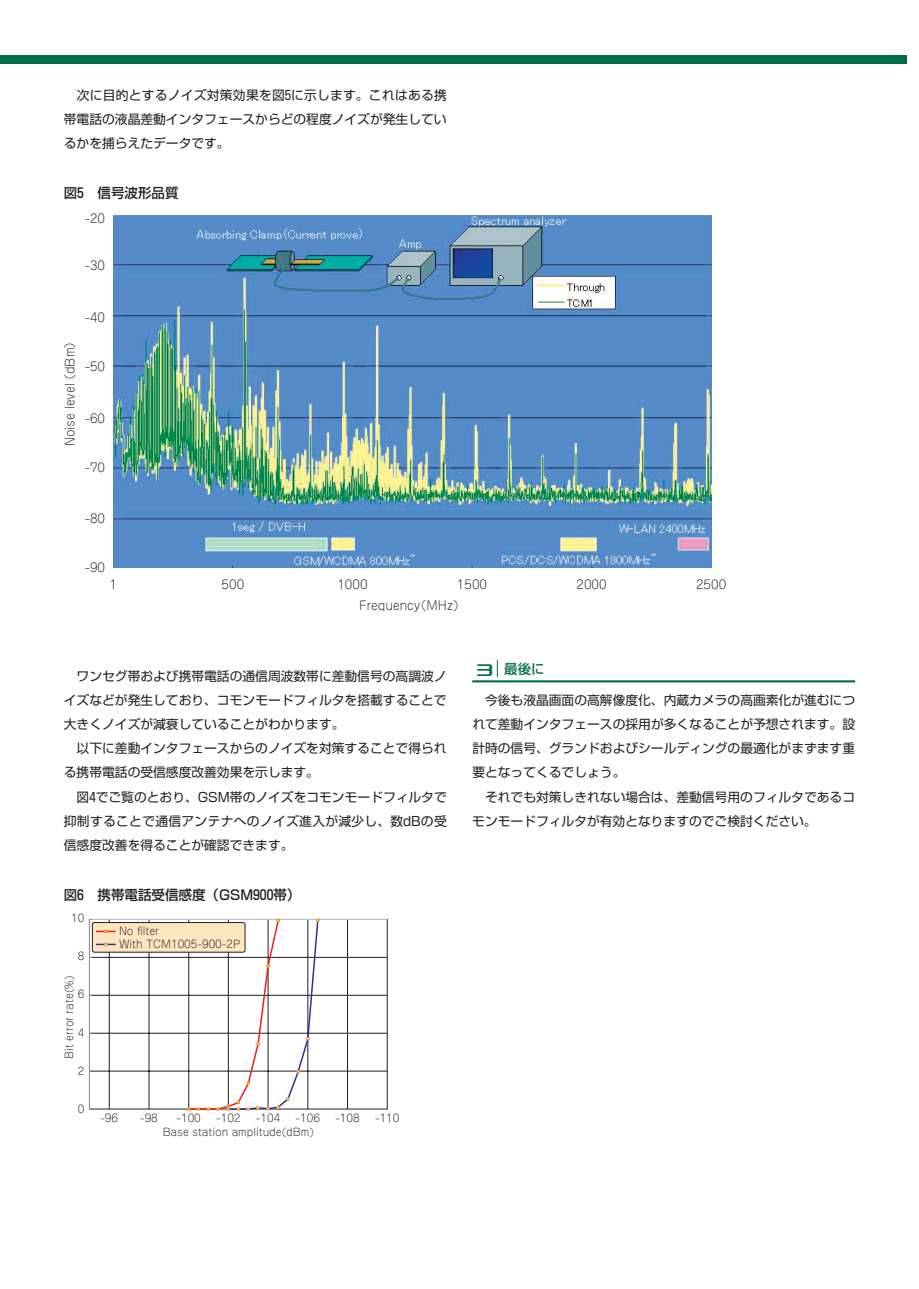
<style>
.page{position:relative;width:919px;height:1289px;background:#fff}
.page>*{position:absolute;margin:0;border:0;box-sizing:border-box;transform-origin:0 0}
.t1{font:500 13.5px "Shin Go Pr 6";color:#231f20}
.t2{font:500 13.5px "Shin Go Pr 6";color:#016f45}
.t3{font:12.75px/24.2px "Shin Go Pr 6";color:#231f20}
.t4{font:12px "Jun 101 Pro Light 90 pv RKSJ H";color:#231f20}
.t5{font:10.5px/13.5px "Jun 101 Pro Light 90 pv RKSJ H";letter-spacing:-.005em;color:#231f20}
.s1{font-family:"Shingo Num"}
.s2{font-family:"Metro";font-weight:400;font-size:17.25px}
</style>
<div class="page">
<div style="left:13px;top:55px;width:893px;height:9px;background:#016f45"></div>
<hr style="left:472px;top:680px;width:383px;height:2px;background:#016f45">
<svg style="left:497px;top:660px;width:1px;height:17px"></svg>
<img style="left:113px;top:216px;width:598px;height:351px">
<hr style="left:347px;top:919px;width:1px;height:189px;background:#231f20">
<hr style="left:149px;top:919px;width:1px;height:189px;background:#231f20">
<hr style="left:109px;top:919px;width:1px;height:189px;background:#231f20">
<hr style="left:89px;top:1070px;width:298px;height:1px;background:#231f20">
<hr style="left:89px;top:1032px;width:298px;height:1px;background:#231f20">
<hr style="left:89px;top:995px;width:298px;height:1px;background:#231f20">
<hr style="left:89px;top:957px;width:298px;height:1px;background:#231f20">
<hr style="left:89px;top:919px;width:298px;height:1px;background:#c7c8ca">
<hr style="left:89px;top:919px;width:1px;height:189px;background:#939598">
<svg style="left:187px;top:918px;width:132px;height:192px"></svg>
<div style="left:92px;top:922px;width:153px;height:30px;background:#fee5c1;border-radius:2px"></div>
<div style="left:92px;top:922px;width:153px;height:30px;border:1px solid #231f20;border-radius:2px"></div>
<svg style="left:97px;top:929px;width:18px;height:4px"></svg>
<svg style="left:97px;top:942px;width:18px;height:4px"></svg>
<div style="left:0;top:55px;width:13px;height:9px;background:#016f45"></div>
<p class="t3" style="left:64px;top:82px;width:384px;text-align:justify">　次に目的とするノイズ対策効果を図<span class="s1">5</span>に示します。これはある携帯電話の液晶差動インタフェースからどの程度ノイズが発生しているかを捕らえたデータです。</p>
<p class="t1" style="left:64px;top:181px;width:116px">図<span class="s1">5</span>　信号波形品質</p>
<p class="t4" style="left:85px;top:208px;width:22px">-20</p>
<p class="t4" style="left:85px;top:256px;width:22px">-30</p>
<p class="t4" style="left:60px;top:446px;width:112px;rotate:-90deg">Noise level（dBm）</p>
<p class="t4" style="left:85px;top:308px;width:22px">-40</p>
<p class="t4" style="left:85px;top:357px;width:22px">-50</p>
<p class="t4" style="left:85px;top:408px;width:22px">-60</p>
<p class="t4" style="left:85px;top:458px;width:22px">-70</p>
<p class="t4" style="left:85px;top:509px;width:22px">-80</p>
<p class="t4" style="left:85px;top:557px;width:22px">-90</p>
<p class="t4" style="left:109px;top:574px;width:9px">1</p>
<p class="t4" style="left:221px;top:574px;width:24px">500</p>
<p class="t4" style="left:337px;top:574px;width:32px">1000</p>
<p class="t4" style="left:457px;top:574px;width:32px">1500</p>
<p class="t4" style="left:576px;top:574px;width:32px">2000</p>
<p class="t4" style="left:696px;top:574px;width:32px">2500</p>
<p class="t4" style="left:359px;top:596px;width:107px">Frequency（MHz）</p>
<p class="t3" style="left:64px;top:662px;width:384px">　ワンセグ帯および携帯電話の通信周波数帯に差動信号の高調波ノイズなどが発生しており、コモンモードフィルタを搭載することで大きくノイズが減衰していることがわかります。<br>　以下に差動インタフェースからのノイズを対策することで得られる携帯電話の受信感度改善効果を示します。<br>　図<span class="s1">4</span>でご覧のとおり、GSM帯のノイズをコモンモードフィルタで抑制することで通信アンテナへのノイズ進入が減少し、数dBの受信感度改善を得ることが確認できます。</p>
<p class="t1" style="left:64px;top:883px;width:238px">図<span class="s1">6</span>　携帯電話受信感度（GSM<span class="s1">900</span>帯）</p>
<p class="t5" style="left:119px;top:923px;width:123px">No filter<br>With TCM1005-900-2P</p>
<p class="t5" style="left:71px;top:909px;width:15px">10</p>
<p class="t5" style="left:78px;top:948px;width:8px">8</p>
<p class="t5" style="left:61px;top:1058px;width:85px;rotate:-90deg">Bit error rate(%)</p>
<p class="t5" style="left:78px;top:986px;width:8px">6</p>
<p class="t5" style="left:78px;top:1024px;width:8px">4</p>
<p class="t5" style="left:78px;top:1063px;width:8px">2</p>
<p class="t5" style="left:78px;top:1101px;width:8px">0</p>
<p class="t5" style="left:100px;top:1110px;width:19px">-96</p>
<p class="t5" style="left:140px;top:1110px;width:19px">-98</p>
<p class="t5" style="left:176px;top:1110px;width:26px">-100</p>
<p class="t5" style="left:216px;top:1110px;width:26px">-102</p>
<p class="t5" style="left:256px;top:1110px;width:26px">-104</p>
<p class="t5" style="left:295px;top:1110px;width:26px">-106</p>
<p class="t5" style="left:335px;top:1110px;width:26px">-108</p>
<p class="t5" style="left:375px;top:1110px;width:26px">-110</p>
<p class="t5" style="left:163px;top:1123px;width:153px">Base station amplitude(dBm)</p>
<p class="t2" style="left:477px;top:657px;width:69px"><span class="s2">3</span> 最後に</p>
<p class="t3" style="left:472px;top:687px;width:384px">　今後も液晶画面の高解像度化、内蔵カメラの高画素化が進むにつれて差動インタフェースの採用が多くなることが予想されます。設計時の信号、グランドおよびシールディングの最適化がまずます重要となってくるでしょう。<br>　それでも対策しきれない場合は、差動信号用のフィルタであるコモンモードフィルタが有効となりますのでご検討ください。</p>
</div>
